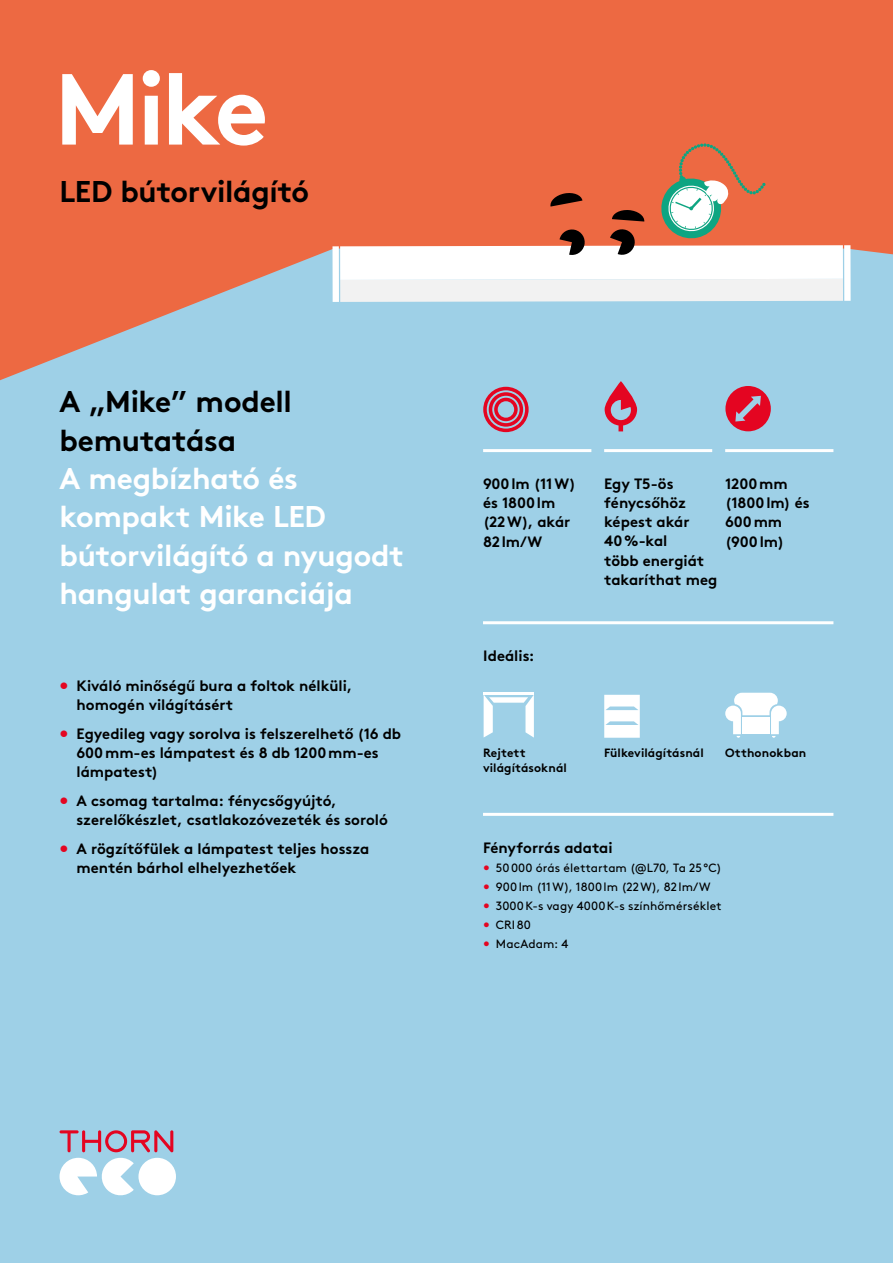
<style>
.page{position:relative;width:893px;height:1263px;background:#9ed0e7}
.page>*{position:absolute;margin:0;border:0;box-sizing:border-box;transform-origin:0 0}
.t1{font:700 100.65px "Brown";color:#fff}
.t2{font:700 30px/38.2px "Brown";letter-spacing:-.01em;color:#fff}
.t3{font:700 30px/38.2px "Brown";letter-spacing:-.01em;color:#000}
.t4{font:700 15px/19.2px "Brown";color:#000}
.t5{font:12px "Brown";letter-spacing:.01em;color:#000}
.t6{font:700 12px/14.9px "Brown";letter-spacing:.01em;color:#000}
.s1{color:#e40521}
</style>
<div class="page">
<svg style="left:0;top:0;width:893px;height:380px;fill:#ed6942"></svg>
<div style="left:332px;top:246px;width:7px;height:56px;background:#fff"></div>
<div style="left:844px;top:245px;width:7px;height:56px;background:#fff"></div>
<svg style="left:340px;top:143px;width:503px;height:159px;background:#e99e86"></svg>
<hr style="left:483px;top:813px;width:350px;height:3px;background:#fff">
<hr style="left:483px;top:621px;width:350px;height:3px;background:#fff">
<svg style="left:483px;top:387px;width:46px;height:45px"></svg>
<svg style="left:605px;top:381px;width:32px;height:50px"></svg>
<svg style="left:725px;top:386px;width:46px;height:45px"></svg>
<svg style="left:725px;top:693px;width:62px;height:45px"></svg>
<svg style="left:604px;top:695px;width:36px;height:43px;background:#f0f7fb"></svg>
<svg style="left:484px;top:694px;width:50px;height:44px"></svg>
<hr style="left:484px;top:692px;width:50px;height:2px;background:#fff">
<hr style="left:725px;top:449px;width:108px;height:3px;background:#fff">
<hr style="left:604px;top:449px;width:108px;height:3px;background:#fff">
<hr style="left:483px;top:449px;width:108px;height:3px;background:#fff">
<div style="left:138px;top:1158px;width:38px;height:37px;background:#fff;border-radius:50%"></div>
<svg style="left:60px;top:1130px;width:113px;height:65px"></svg>
<h1 class="t1" style="left:54px;top:28px;width:216px">Mike</h1>
<h2 class="t3" style="left:60px;top:169px;width:251px">LED bútorvilágító</h2>
<h2 class="t3" style="left:60px;top:380px;width:234px">A „Mike” modell bemutatása</h2>
<h2 class="t2" style="left:60px;top:456px;width:346px">A megbízható és kompakt Mike LED bútorvilágító a nyugodt hangulat garanciája</h2>
<p class="t4" style="left:483px;top:473px;width:94px">900lm (11W) és 1800lm (22W), akár<br>82lm/W</p>
<p class="t4" style="left:483px;top:645px;width:53px">Ideális:</p>
<p class="t4" style="left:604px;top:473px;width:115px">Egy T5-ös fénycsőhöz képest akár<br>40%-kal<br>több energiát takaríthat meg</p>
<p class="t4" style="left:725px;top:473px;width:86px">1200mm (1800lm) és<br>600mm (900lm)</p>
<p class="t4" style="left:77px;top:675px;width:277px;text-indent:-17px"><span class="s1">•</span> Kiváló minőségű bura a foltok nélküli, homogén világításért</p>
<p class="t4" style="left:77px;top:723px;width:326px;text-indent:-17px"><span class="s1">•</span> Egyedileg vagy sorolva is felszerelhető (16 db<br>600mm-es lámpatest és 8 db 1200mm-es lámpatest)</p>
<p class="t4" style="left:77px;top:790px;width:313px;text-indent:-17px"><span class="s1">•</span> A csomag tartalma: fénycsőgyújtó, szerelőkészlet, csatlakozóvezeték és soroló</p>
<p class="t4" style="left:77px;top:837px;width:294px;text-indent:-17px"><span class="s1">•</span> A rögzítőfülek a lámpatest teljes hossza mentén bárhol elhelyezhetőek</p>
<p class="t4" style="left:483px;top:836px;width:131px">Fényforrás adatai</p>
<p class="t6" style="left:483px;top:744px;width:85px">Rejtett világításoknál</p>
<p class="t6" style="left:604px;top:744px;width:101px">Fülkevilágításnál</p>
<p class="t6" style="left:725px;top:744px;width:83px">Otthonokban</p>
<p class="t5" style="left:483px;top:858px;width:240px"><span class="s1">•</span> 50000 órás élettartam (@L70, Ta 25°C)</p>
<p class="t5" style="left:483px;top:877px;width:229px"><span class="s1">•</span> 900lm (11W), 1800lm (22W), 82lm/W</p>
<p class="t5" style="left:483px;top:897px;width:240px"><span class="s1">•</span> 3000K-s vagy 4000K-s színhőmérséklet</p>
<p class="t5" style="left:483px;top:916px;width:49px"><span class="s1">•</span> CRI80</p>
<p class="t5" style="left:483px;top:935px;width:87px"><span class="s1">•</span> MacAdam: 4</p>
</div>
